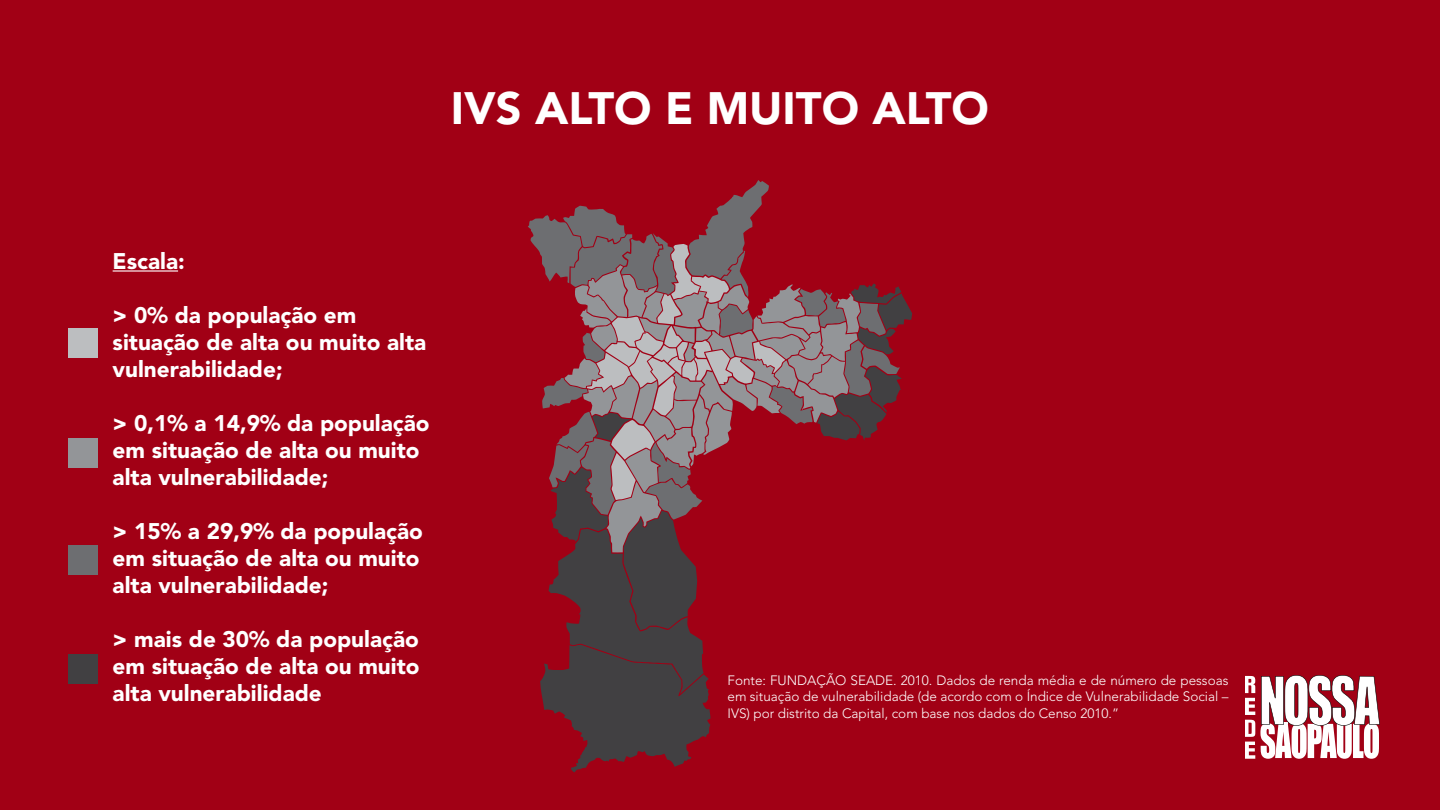
<style>
.page{position:relative;width:1440px;height:810px;background:#a10015}
.page>*{position:absolute;margin:0;border:0;box-sizing:border-box;transform-origin:0 0}
.t1{font:900 45px "Avenir LT Std";color:#fff}
.t2{font:900 22.5px/27px "Avenir LT Std";color:#fff}
.t3{font:300 13.5px/16.2px "Avenir LT Std";color:#fff;text-align:justify}
</style>
<div class="page">
<svg style="left:528px;top:180px;width:384px;height:592px"></svg>
<hr style="left:113px;top:270px;width:65px;height:2px;background:#fff">
<div style="left:68px;top:328px;width:30px;height:30px;background:#bcbec0"></div>
<div style="left:68px;top:438px;width:30px;height:30px;background:#939598"></div>
<div style="left:68px;top:545px;width:30px;height:30px;background:#6d6e71"></div>
<div style="left:68px;top:654px;width:30px;height:30px;background:#414042"></div>
<svg style="left:1245px;top:675px;width:135px;height:84px"></svg>
<h1 class="t1" style="left:451px;top:81px;width:145px">IVS Alto</h1>
<h1 class="t1" style="left:665px;top:81px;width:73px">e muito</h1>
<h1 class="t1" style="left:872px;top:81px;width:30px">alto</h1>
<p class="t2" style="left:113px;top:247px;width:74px">Escala:</p>
<p class="t2" style="left:113px;top:301px;width:315px">&gt; 0% da população em situação de alta ou muito alta vulnerabilidade;</p>
<p class="t2" style="left:113px;top:409px;width:318px">&gt; 0,1% a 14,9% da população em situação de alta ou muito alta vulnerabilidade;</p>
<p class="t2" style="left:113px;top:517px;width:312px">&gt; 15% a 29,9% da população em situação de alta ou muito alta vulnerabilidade;</p>
<p class="t2" style="left:113px;top:625px;width:308px;text-align:justify">&gt; mais de 30% da população em situação de alta ou muito alta vulnerabilidade</p>
<p class="t3" style="left:728px;top:673px;width:133px">Fonte: FU NDAÇÃO SEADE</p>
<p class="t3" style="left:728px;top:673px;width:503px;text-indent:166px">. 2010. Dados de renda média e de número de pessoas em situação de vulnerabilidade (de acordo com o Índice de Vulnerabilidade Social – IVS) por distrito da Capital, com base nos dados do Censo 2010.”</p>
</div>
